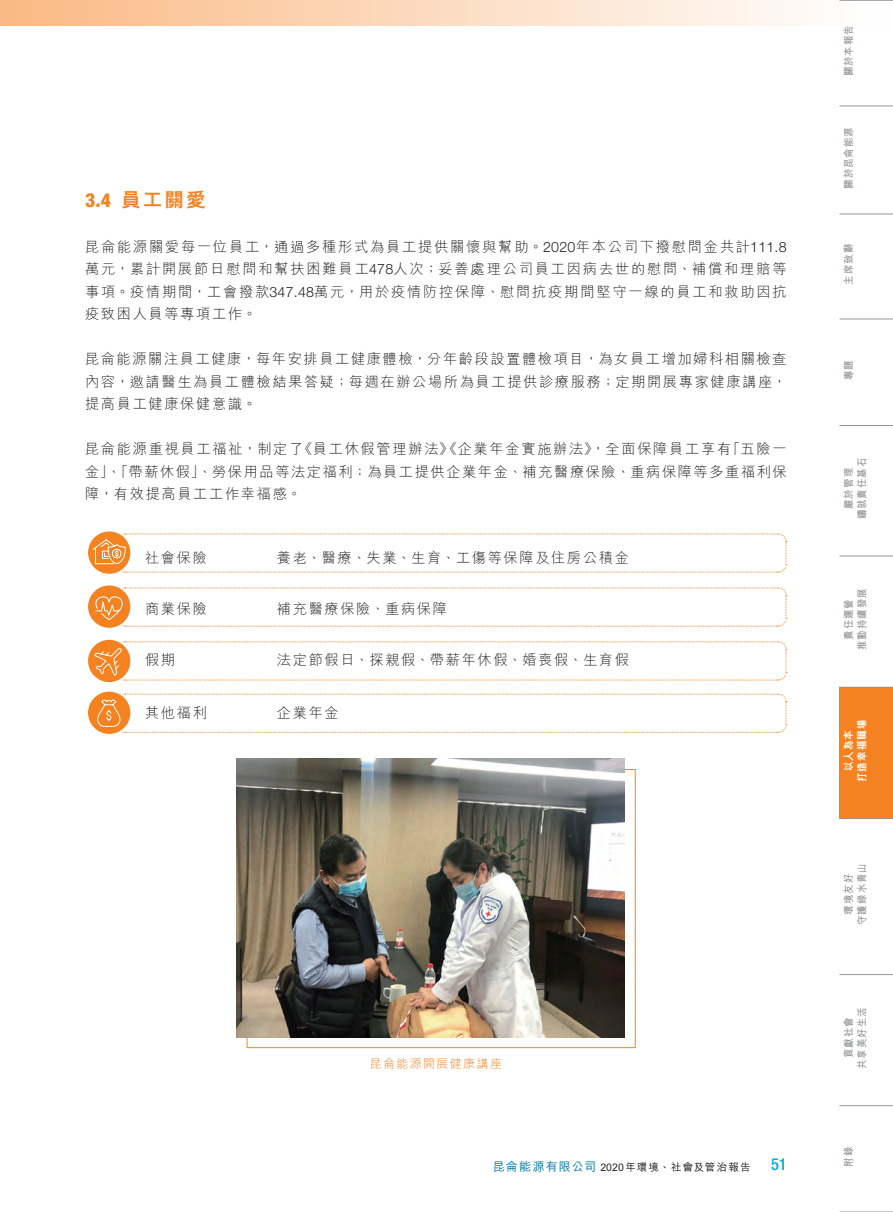
<style>
.page{position:relative;width:893px;height:1212px;background:#fff}
.page>*{position:absolute;margin:0;border:0;box-sizing:border-box;transform-origin:0 0}
._03_H1{font:800 19.5px "M Hei HK";color:#f58220}
._01_Body_Text{font:300 14.25px/22.5px "M Hei HK";letter-spacing:.115em;color:#231f20;text-align:justify}
._02_Note_Text{font:300 12px "M Hei HK";letter-spacing:.115em;color:#f58220}
.t1{font:700 10.5px/13.5px "M Hei HK";letter-spacing:.105em;color:#939598;text-align:center;scale:.9 1}
.t2{font:500 10.5px "M Hei HK";letter-spacing:.1em;color:#231f20}
.t3{font:800 10.5px/13.5px "M Hei HK";letter-spacing:.12em;color:#fff;text-align:center;scale:.9 1}
.s1{font-family:"Helvetica Neue LT Std";font-stretch:condensed}
.s2{font-family:"Helvetica Neue LT Std"}
.s3{font-size:12px;color:#00779b}
.s4{font-family:"Helvetica Neue LT Std";font-stretch:condensed;font-size:16.5px;color:#00a9d4}
</style>
<div class="page">
<div style="left:839px;top:687px;width:54px;height:131px;background:#f58220"></div>
<hr style="left:839px;top:1211px;width:54px;height:1px;background:#939598">
<hr style="left:839px;top:1105px;width:54px;height:1px;background:#939598">
<hr style="left:839px;top:974px;width:54px;height:1px;background:#939598">
<hr style="left:839px;top:818px;width:54px;height:1px;background:#939598">
<hr style="left:839px;top:687px;width:54px;height:1px;background:#939598">
<hr style="left:839px;top:556px;width:54px;height:1px;background:#939598">
<hr style="left:839px;top:425px;width:54px;height:1px;background:#939598">
<hr style="left:839px;top:319px;width:54px;height:1px;background:#939598">
<hr style="left:839px;top:214px;width:54px;height:1px;background:#939598">
<hr style="left:839px;top:106px;width:54px;height:1px;background:#939598">
<div style="left:0;top:0;width:893px;height:26px;background:linear-gradient(to right,#fab984,#feffff)"></div>
<svg style="left:0;top:0;width:1px;height:26px"></svg>
<img style="left:236px;top:758px;width:389px;height:279px">
<svg style="left:87px;top:531px;width:44px;height:43px"></svg>
<div style="left:87px;top:530px;width:45px;height:45px;border:2px solid #fff;border-radius:50%"></div>
<svg style="left:87px;top:585px;width:44px;height:43px"></svg>
<div style="left:87px;top:584px;width:45px;height:45px;border:2px solid #fff;border-radius:50%"></div>
<svg style="left:87px;top:691px;width:44px;height:44px"></svg>
<div style="left:87px;top:690px;width:45px;height:45px;border:2px solid #fff;border-radius:50%"></div>
<svg style="left:87px;top:639px;width:44px;height:44px"></svg>
<div style="left:87px;top:638px;width:45px;height:46px;border:2px solid #fff;border-radius:50%"></div>
<svg style="left:92px;top:533px;width:695px;height:40px"></svg>
<svg style="left:97px;top:693px;width:690px;height:40px"></svg>
<svg style="left:94px;top:641px;width:693px;height:40px"></svg>
<svg style="left:95px;top:587px;width:692px;height:40px"></svg>
<p class="_03_H1" style="left:85px;top:190px;width:122px"><span class="s1">3.4</span> 員工關愛</p>
<p class="_01_Body_Text" style="left:85px;top:235px;width:703px">昆侖能源關愛每一位員工，通過多種形式為員工提供關懷與幫助。<span class="s2">2020</span>年本公司下撥慰問金共計<span class="s2">111.8</span>萬元，累計開展節日慰問和幫扶困難員工<span class="s2">478</span>人次；妥善處理公司員工因病去世的慰問、補償和理賠等事項。疫情期間，工會撥款<span class="s2">347.48</span>萬元，用於疫情防控保障、慰問抗疫期間堅守一線的員工和救助因抗疫致困人員等專項工作。</p>
<p class="_01_Body_Text" style="left:85px;top:347px;width:703px">昆侖能源關注員工健康，每年安排員工健康體檢，分年齡段設置體檢項目，為女員工增加婦科相關檢查內容，邀請醫生為員工體檢結果答疑；每週在辦公場所為員工提供診療服務；定期開展專家健康講座，提高員工健康保健意識。</p>
<p class="_01_Body_Text" style="left:85px;top:437px;width:703px">昆侖能源重視員工福祉，制定了《員工休假管理辦法》《企業年金實施辦法》，全面保障員工享有「五險一金」、「帶薪休假」、勞保用品等法定福利；為員工提供企業年金、補充醫療保險、重病保障等多重福利保障，有效提高員工工作幸福感。</p>
<p class="_01_Body_Text" style="left:145px;top:546px;width:63px">社會保險</p>
<p class="_01_Body_Text" style="left:277px;top:546px;width:354px">養老、醫療、失業、生育、工傷等保障及住房公積金</p>
<p class="_01_Body_Text" style="left:145px;top:597px;width:63px">商業保險</p>
<p class="_01_Body_Text" style="left:277px;top:597px;width:172px">補充醫療保險、重病保障</p>
<p class="_01_Body_Text" style="left:145px;top:648px;width:32px">假期</p>
<p class="_01_Body_Text" style="left:277px;top:648px;width:354px">法定節假日、探親假、帶薪年休假、婚喪假、生育假</p>
<p class="_01_Body_Text" style="left:145px;top:701px;width:63px">其他福利</p>
<p class="_01_Body_Text" style="left:277px;top:701px;width:63px">企業年金</p>
<p class="_02_Note_Text" style="left:370px;top:1057px;width:134px">昆侖能源開展健康講座</p>
<p class="t2" style="left:493px;top:1159px;width:295px"><span class="s3">昆侖能源有限公司</span> 2020年環境、社會及管治報告 <span class="s4">51</span></p>
<p class="t1" style="left:841px;top:76px;width:58px;rotate:-90deg">關於本報告</p>
<p class="t1" style="left:841px;top:189px;width:70px;rotate:-90deg">關於昆侖能源</p>
<p class="t1" style="left:841px;top:285px;width:47px;rotate:-90deg">主席致辭</p>
<p class="t1" style="left:841px;top:380px;width:24px;rotate:-90deg">專題</p>
<p class="t1" style="left:841px;top:519px;width:70px;rotate:-90deg">嚴於管理<br>鑄就責任基石</p>
<p class="t1" style="left:841px;top:650px;width:70px;rotate:-90deg">責任運營<br>推動持續發展</p>
<p class="t3" style="left:842px;top:782px;width:71px;rotate:-90deg">以人為本<br>打造幸福職場</p>
<p class="t1" style="left:841px;top:925px;width:70px;rotate:-90deg">環境友好<br>守護綠水青山</p>
<p class="t1" style="left:841px;top:1069px;width:70px;rotate:-90deg">貢獻社會<br>共享美好生活</p>
<p class="t1" style="left:841px;top:1167px;width:24px;rotate:-90deg">附錄</p>
</div>
